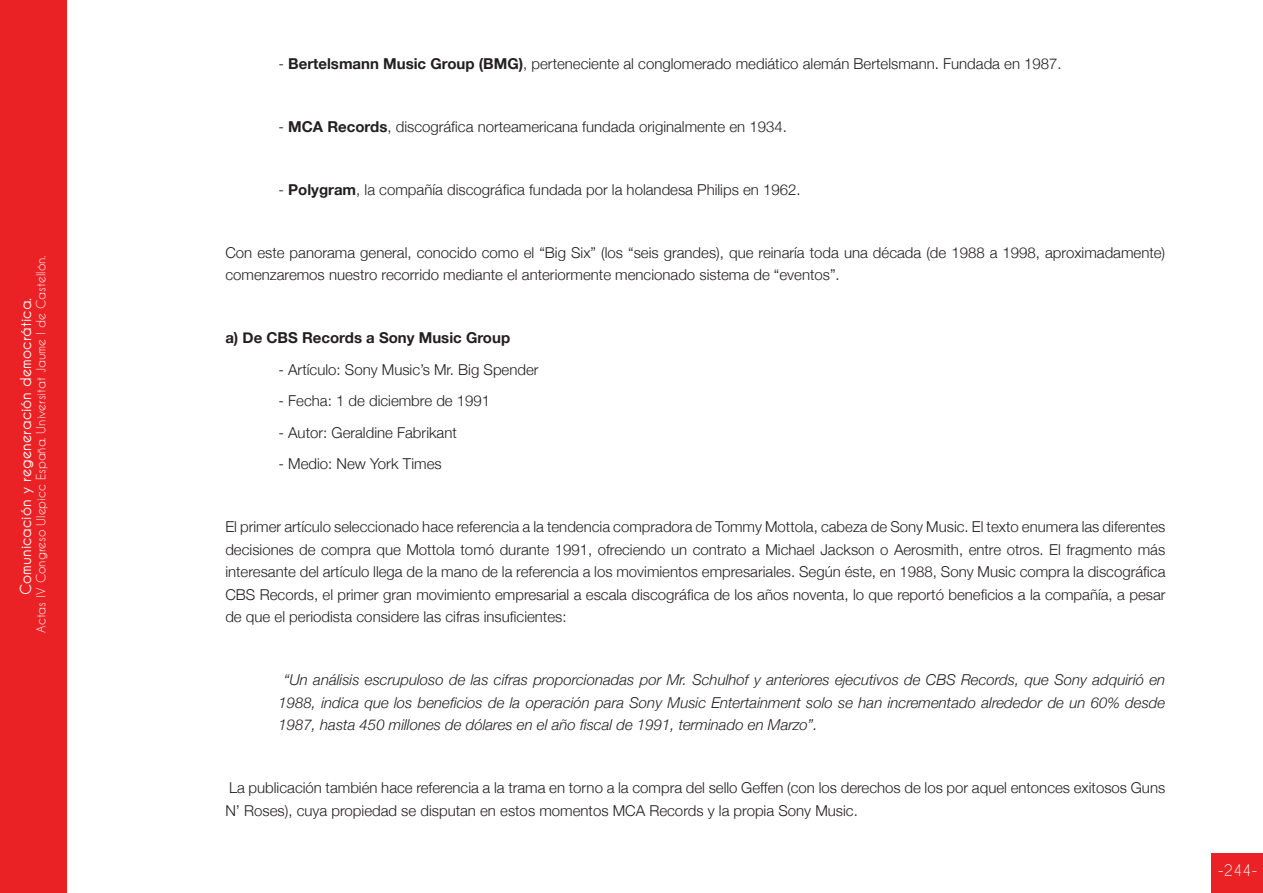
<style>
.page{position:relative;width:1263px;height:893px;background:#fff}
.page>*{position:absolute;margin:0;border:0;box-sizing:border-box;transform-origin:0 0}
.t1{font:300 15px/22.5px "Helvetica Neue";color:#231f20}
.t2{font:italic 300 15px/22.5px "Helvetica Neue";color:#231f20;text-align:justify}
.t3{font:700 15px "Caviar Dreams";color:#fff}
.t4{font:700 15px "Helvetica Neue";color:#231f20}
.t5{font:15px "Caviar Dreams";color:#fff}
.t6{font:12px "Caviar Dreams";color:#fff}
.s1{font-weight:700}
</style>
<div class="page">
<div style="left:0;top:0;width:67px;height:893px;background:#eb2225"></div>
<div style="left:1212px;top:853px;width:51px;height:40px;background:#eb2225"></div>
<p class="t6" style="left:34px;top:633px;width:379px;rotate:-90deg">Actas IV Congreso Ulepicc España. Universitat Jaume I de Castellón.</p>
<p class="t3" style="left:17px;top:595px;width:299px;rotate:-90deg">Comunicación y regeneración democrática.</p>
<p class="t1" style="left:278px;top:52px;width:785px">- <span class="s1">Bertelsmann Music Group (BMG)</span>, perteneciente al conglomerado mediático alemán Bertelsmann. Fundada en 1987.</p>
<p class="t1" style="left:278px;top:115px;width:510px">- <span class="s1">MCA Records</span>, discográfica norteamericana fundada originalmente en 1934.</p>
<p class="t1" style="left:278px;top:178px;width:524px">- <span class="s1">Polygram</span>, la compañía discográfica fundada por la holandesa Philips en 1962.</p>
<p class="t1" style="left:225px;top:241px;width:941px">Con este panorama general, conocido como el “Big Six” (los “seis grandes), que reinaría toda una década (de 1988 a 1998, aproximadamente) comenzaremos nuestro recorrido mediante el anteriormente mencionado sistema de “eventos”.</p>
<p class="t4" style="left:225px;top:329px;width:286px">a) De CBS Records a Sony Music Group</p>
<p class="t1" style="left:278px;top:358px;width:262px">- Artículo: Sony Music’s Mr. Big Spender</p>
<p class="t1" style="left:278px;top:389px;width:213px">- Fecha: 1 de diciembre de 1991</p>
<p class="t1" style="left:278px;top:421px;width:180px">- Autor: Geraldine Fabrikant</p>
<p class="t1" style="left:278px;top:452px;width:165px">- Medio: New York Times</p>
<p class="t1" style="left:225px;top:515px;width:942px;text-align:justify">El primer artículo seleccionado hace referencia a la tendencia compradora de Tommy Mottola, cabeza de Sony Music. El texto enumera las diferentes decisiones de compra que Mottola tomó durante 1991, ofreciendo un contrato a Michael Jackson o Aerosmith, entre otros. El fragmento más interesante del artículo llega de la mano de la referencia a los movimientos empresariales. Según éste, en 1988, Sony Music compra la discográfica CBS Records, el primer gran movimiento empresarial a escala discográfica de los años noventa, lo que reportó beneficios a la compañía, a pesar de que el periodista considere las cifras insuficientes:</p>
<p class="t2" style="left:278px;top:668px;width:888px;text-indent:5px">“Un análisis escrupuloso de las cifras proporcionadas por Mr. Schulhof y anteriores ejecutivos de CBS Records, que Sony adquirió en 1988, indica que los beneficios de la operación para Sony Music Entertainment solo se han incrementado alrededor de un 60% desde 1987, hasta 450 millones de dólares en el año fiscal de 1991, terminado en Marzo”.</p>
<p class="t1" style="left:225px;top:776px;width:941px">La publicación también hace referencia a la trama en torno a la compra del sello Geffen (con los derechos de los por aquel entonces exitosos Guns<br>N’ Roses), cuya propiedad se disputan en estos momentos MCA Records y la propia Sony Music.</p>
<p class="t5" style="left:1218px;top:862px;width:41px">-244-</p>
</div>
